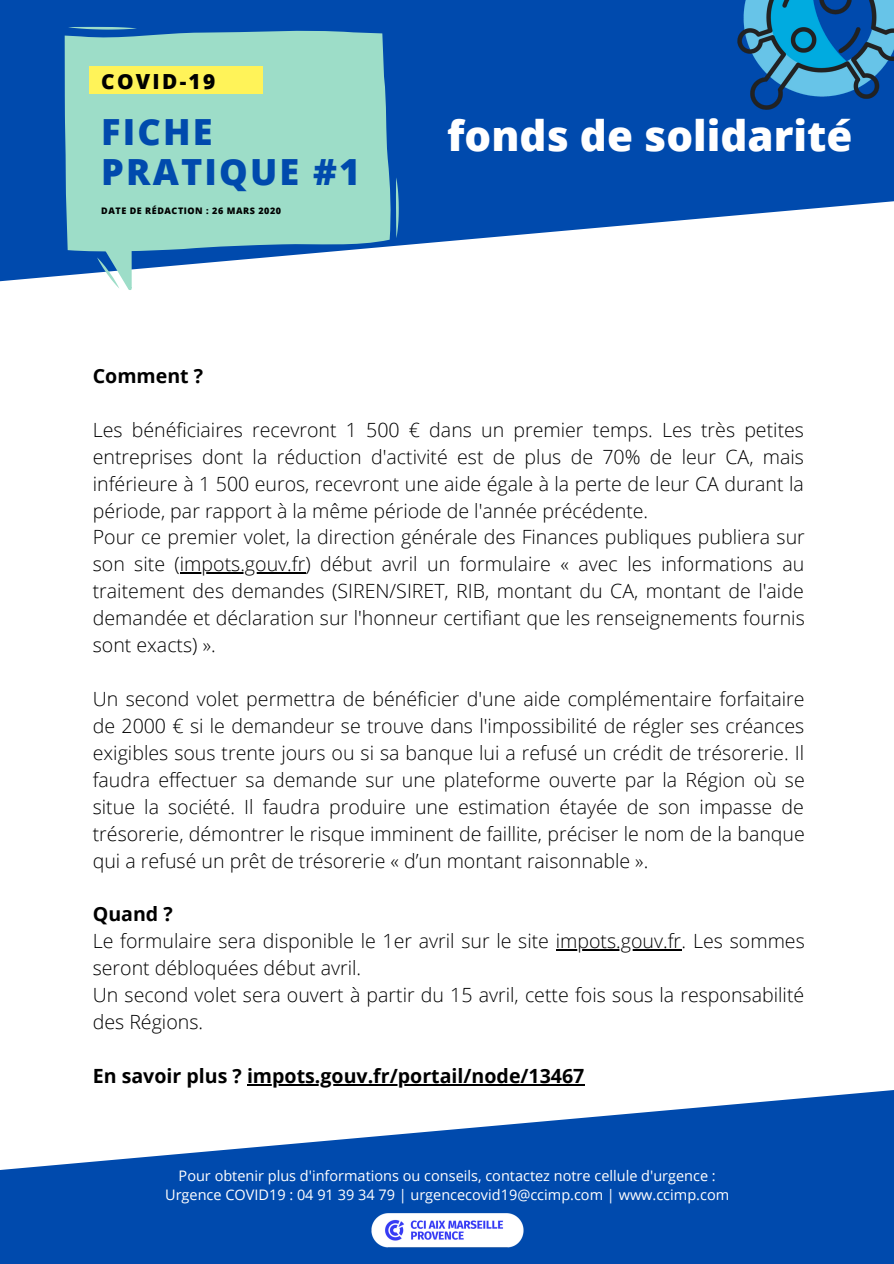
<style>
.page{position:relative;width:894px;height:1264px;background:#fff}
.page>*{position:absolute;margin:0;border:0;box-sizing:border-box;transform-origin:0 0}
.t1{font:800 42px "Open Sans";color:#fff}
.t2{font:800 36px/39.8px "Open Sans";letter-spacing:.06em;color:#004aad}
.t3{font:800 20.85px "Open Sans";letter-spacing:.11em;color:#000}
.t4{font:300 19.5px/26.8px "Open Sans";color:#000}
.t5{font:700 19.5px "Open Sans";color:#000}
.t6{font:14.55px/19.2px "Open Sans";color:#fff;text-align:center}
.t7{font:800 9px "Open Sans";letter-spacing:.06em;color:#000}
</style>
<div class="page">
<svg style="left:0;top:0;width:893px;height:281px;fill:#004aad"></svg>
<svg style="left:0;top:1090px;width:893px;height:173px;fill:#004aad"></svg>
<svg style="left:65px;top:29px;width:326px;height:224px;background:#93d3c6"></svg>
<svg style="left:94px;top:231px;width:38px;height:59px"></svg>
<svg style="left:68px;top:27px;width:69px;height:3px"></svg>
<svg style="left:396px;top:177px;width:2px;height:61px"></svg>
<div style="left:89px;top:66px;width:174px;height:28px;background:#fff359"></div>
<hr style="left:180px;top:572px;width:125px;height:2px;background:#000">
<hr style="left:555px;top:949px;width:126px;height:1px;background:#000">
<hr style="left:247px;top:1084px;width:337px;height:1px;background:#000">
<img style="left:720px;top:0;width:173px;height:116px">
<img style="left:354px;top:1202px;width:186px;height:54px">
<p class="t3" style="left:101px;top:66px;width:115px">COVID-19</p>
<h2 class="t2" style="left:101px;top:111px;width:260px">FICHE<br>PRATIQUE #1</h2>
<p class="t7" style="left:101px;top:205px;width:181px">DATE DE RÉDACTION : 26 MARS 2020</p>
<h1 class="t1" style="left:447px;top:106px;width:406px">fonds de solidarité</h1>
<p class="t5" style="left:93px;top:362px;width:112px">Comment ?</p>
<p class="t4" style="left:93px;top:416px;width:713px">Les bénéficiaires recevront 1 500 € dans un premier temps. Les très petites entreprises dont la réduction d'activité est de plus de 70% de leur CA, mais inférieure à 1 500 euros, recevront une aide égale à la perte de leur CA durant la période, par rapport à la même période de l'année précédente.<br>Pour ce premier volet, la direction générale des Finances publiques publiera sur son site (impots.gouv.fr) début avril un formulaire « avec les informations au traitement des demandes (SIREN/SIRET, RIB, montant du CA, montant de l'aide demandée et déclaration sur l'honneur certifiant que les renseignements fournis sont exacts) ».</p>
<p class="t4" style="left:93px;top:685px;width:713px;text-align:justify">Un second volet permettra de bénéficier d'une aide complémentaire forfaitaire de 2000 € si le demandeur se trouve dans l'impossibilité de régler ses créances exigibles sous trente jours ou si sa banque lui a refusé un crédit de trésorerie. Il faudra effectuer sa demande sur une plateforme ouverte par la Région où se situe la société. Il faudra produire une estimation étayée de son impasse de trésorerie, démontrer le risque imminent de faillite, préciser le nom de la banque qui a refusé un prêt de trésorerie « d’un montant raisonnable ».</p>
<p class="t5" style="left:93px;top:900px;width:81px">Quand ?</p>
<p class="t4" style="left:93px;top:927px;width:713px">Le formulaire sera disponible le 1er avril sur le site impots.gouv.fr. Les sommes seront débloquées début avril.<br>Un second volet sera ouvert à partir du 15 avril, cette fois sous la responsabilité des Régions.</p>
<p class="t5" style="left:93px;top:1062px;width:493px">En savoir plus ? impots.gouv.fr/portail/node/13467</p>
<p class="t6" style="left:165px;top:1165px;width:565px">Pour obtenir plus d'informations ou conseils, contactez notre cellule d'urgence :<br>Urgence COVID19 : 04 91 39 34 79 | urgencecovid19@ccimp.com | www.ccimp.com</p>
</div>
